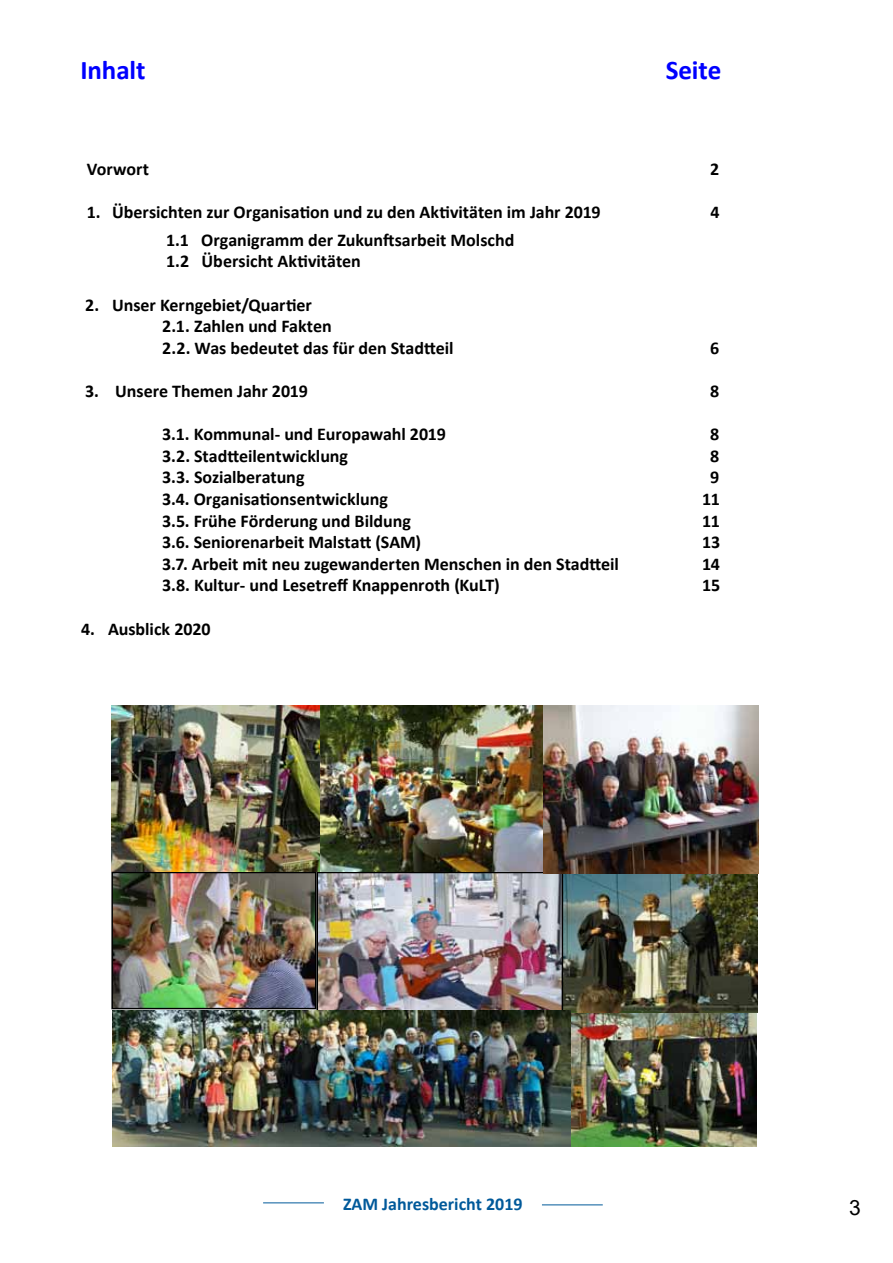
<style>
.page{position:relative;width:893px;height:1263px;background:#fff}
.page>*{position:absolute;margin:0;border:0;box-sizing:border-box;transform-origin:0 0}
.t1{font:700 27px "Calibri";letter-spacing:-.005em;color:#00f}
.t2{font:21px "Arial";color:#000}
.t3{font:700 18px/21.6px "Calibri";color:#000}
.t4{font:700 18px "Calibri";color:#00599a}
</style>
<div class="page">
<hr style="left:263px;top:1202px;width:61px;height:1px;background:#00599a">
<hr style="left:542px;top:1204px;width:61px;height:1px;background:#00599a">
<img style="left:114px;top:875px;width:199px;height:131px">
<div style="left:111px;top:872px;width:205px;height:137px;border:2px solid #000"></div>
<img style="left:112px;top:1010px;width:644px;height:136px">
<img style="left:563px;top:873px;width:195px;height:139px">
<img style="left:319px;top:875px;width:241px;height:139px">
<div style="left:316px;top:872px;width:247px;height:145px;border:2px solid #000"></div>
<img style="left:111px;top:705px;width:648px;height:168px">
<h1 class="t1" style="left:81px;top:50px;width:66px">Inhalt</h1>
<h1 class="t1" style="left:666px;top:50px;width:57px">Seite</h1>
<p class="t3" style="left:87px;top:158px;width:64px">Vorwort</p>
<p class="t3" style="left:710px;top:158px;width:11px">2</p>
<p class="t3" style="left:87px;top:201px;width:515px">1. Übersichten zur Organisation und zu den Aktivitäten im Jahr 2019</p>
<p class="t3" style="left:711px;top:201px;width:11px">4</p>
<p class="t3" style="left:166px;top:229px;width:350px">1.1 Organigramm der Zukunftsarbeit Molschd<br>1.2 Übersicht Aktivitäten</p>
<p class="t3" style="left:162px;top:294px;width:293px;text-indent:-77px">2. Unser Kerngebiet/Quartier<br>2.1. Zahlen und Fakten<br>2.2. Was bedeutet das für den Stadtteil</p>
<p class="t3" style="left:710px;top:337px;width:11px">6</p>
<p class="t3" style="left:85px;top:380px;width:224px">3. Unsere Themen Jahr 2019</p>
<p class="t3" style="left:710px;top:380px;width:11px">8</p>
<p class="t3" style="left:162px;top:423px;width:285px">3.1. Kommunal- und Europawahl 2019</p>
<p class="t3" style="left:710px;top:423px;width:11px">8</p>
<p class="t3" style="left:162px;top:445px;width:188px">3.2. Stadtteilentwicklung</p>
<p class="t3" style="left:710px;top:445px;width:11px">8</p>
<p class="t3" style="left:162px;top:466px;width:144px">3.3. Sozialberatung</p>
<p class="t3" style="left:710px;top:466px;width:11px">9</p>
<p class="t3" style="left:162px;top:488px;width:227px">3.4. Organisationsentwicklung</p>
<p class="t3" style="left:702px;top:488px;width:19px">11</p>
<p class="t3" style="left:162px;top:510px;width:250px">3.5. Frühe Förderung und Bildung</p>
<p class="t3" style="left:702px;top:510px;width:19px">11</p>
<p class="t3" style="left:162px;top:531px;width:261px">3.6. Seniorenarbeit Malstatt (SAM)</p>
<p class="t3" style="left:702px;top:531px;width:20px">13</p>
<p class="t3" style="left:162px;top:553px;width:458px">3.7. Arbeit mit neu zugewanderten Menschen in den Stadtteil</p>
<p class="t3" style="left:702px;top:553px;width:20px">14</p>
<p class="t3" style="left:162px;top:574px;width:339px">3.8. Kultur- und Lesetreff Knappenroth (KuLT)</p>
<p class="t3" style="left:702px;top:574px;width:20px">15</p>
<p class="t3" style="left:81px;top:618px;width:131px">4. Ausblick 2020</p>
<p class="t4" style="left:343px;top:1191px;width:181px">ZAM Jahresbericht 2019</p>
<p class="t2" style="left:849px;top:1193px;width:13px">3</p>
</div>
